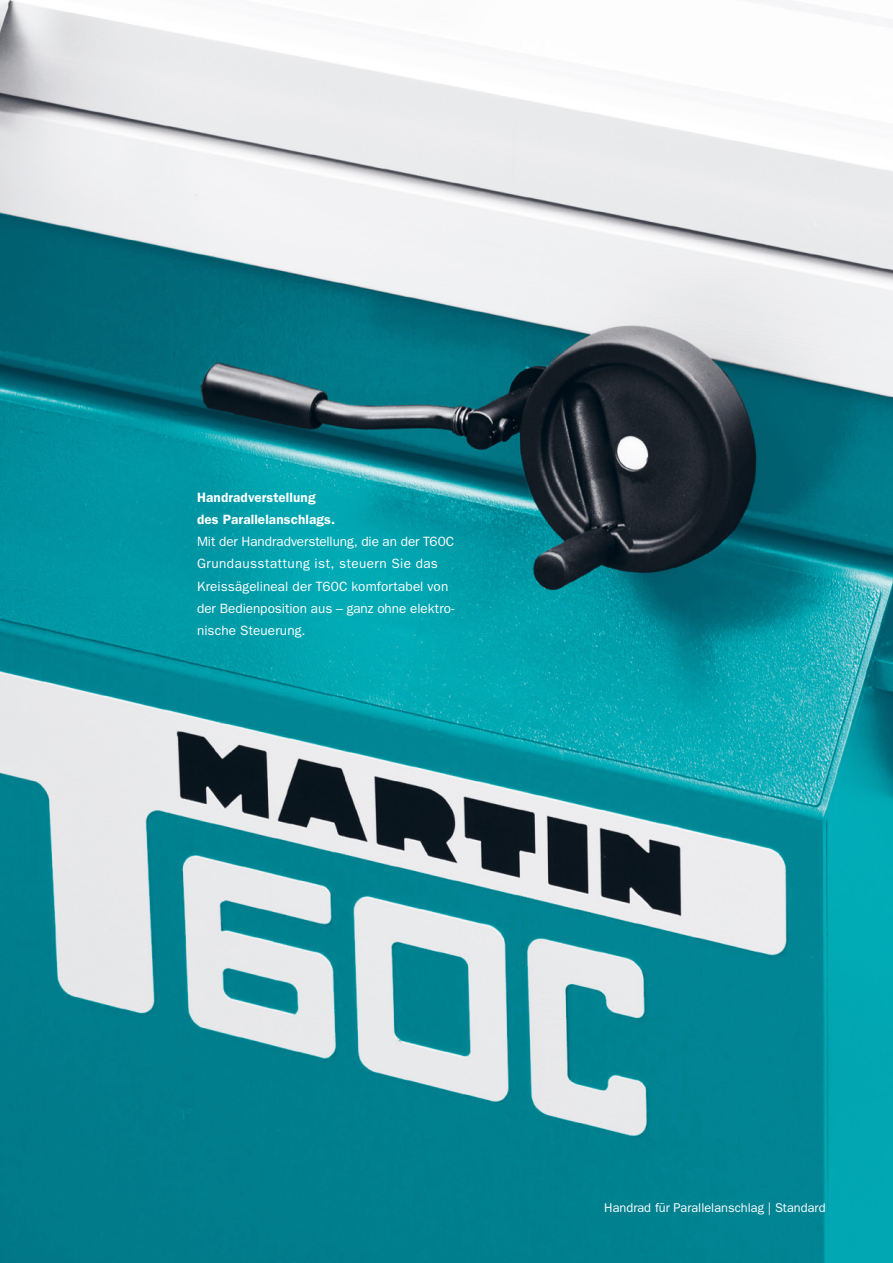
<style>
.page{position:relative;width:893px;height:1263px;background:#fff}
.page>*{position:absolute;margin:0;border:0;box-sizing:border-box;transform-origin:0 0}
.t1{font:13.5px/22.2px "ITC Franklin Gothic Std";letter-spacing:.005em;color:#fff}
.t2{font:600 13.5px/22.2px "ITC Franklin Gothic Std";letter-spacing:.01em;color:#fff}
.t3{font:12.75px "ITC Franklin Gothic Std";color:#fff}
</style>
<div class="page">
<img style="left:0;top:0;width:893px;height:1263px">
<p class="t2" style="left:197px;top:486px;width:140px">Handradverstellung des Parallelanschlags.</p>
<p class="t1" style="left:197px;top:530px;width:259px">Mit der Handradverstellung, die an der T60C Grundausstattung ist, steuern Sie das Kreissägelineal der T60C komfortabel von der Bedienposition aus – ganz ohne elektro&shy;nische Steuerung.</p>
<p class="t3" style="left:604px;top:1200px;width:223px">Handrad für Parallelanschlag | Standard</p>
</div>
